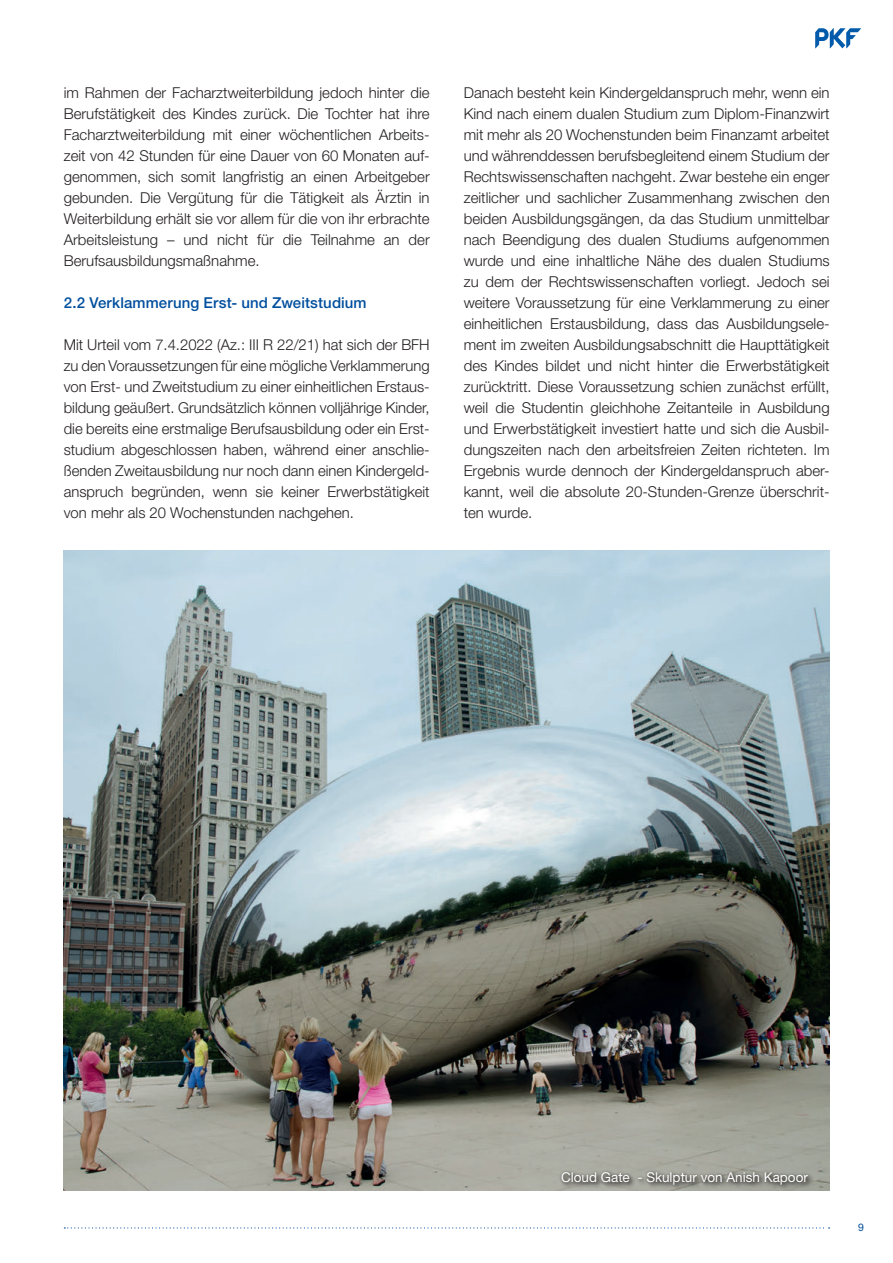
<style>
.page{position:relative;width:893px;height:1263px;background:#fff}
.page>*{position:absolute;margin:0;border:0;box-sizing:border-box;transform-origin:0 0}
.Copy_Fließtext{font:300 15px/21px "Helvetica Neue LT";color:#231f20;text-align:justify}
.Zwischentitel{font:500 15px "Helvetica Neue LT";letter-spacing:.01em;color:#014f9e}
.t1{font:13.5px "Helvetica Neue LT";color:#fff}
.t2{font:10.5px "Helvetica Neue LT";color:#014f9e}
</style>
<div class="page">
<img style="left:63px;top:551px;width:766px;height:640px">
<div style="left:560px;top:1171px;width:255px;height:21px;background:#a7a99f"></div>
<div style="left:558px;top:1169px;width:254px;height:19px;background:#231f20;opacity:.75"></div>
<svg style="left:815px;top:28px;width:46px;height:20px"></svg>
<svg style="left:64px;top:1227px;width:766px;height:1px"></svg>
<p class="Copy_Fließtext" style="left:64px;top:81px;width:367px">im Rahmen der Facharztweiterbildung jedoch hinter die Berufstätigkeit des Kindes zurück. Die Tochter hat ihre Facharztweiterbildung mit einer wöchentlichen Arbeits&shy;zeit von 42 Stunden für eine Dauer von 60 Monaten auf&shy;genommen, sich somit langfristig an einen Arbeitgeber gebunden. Die Vergütung für die Tätigkeit als Ärztin in Weiterbildung erhält sie vor allem für die von ihr erbrachte Arbeitsleistung – und nicht für die Teilnahme an der Berufsausbildungsmaßnahme.</p>
<p class="Zwischentitel" style="left:64px;top:293px;width:304px">2.2 Verklammerung Erst- und Zweitstudium</p>
<p class="Copy_Fließtext" style="left:64px;top:333px;width:367px">Mit Urteil vom 7.4.2022 (Az.: III R 22/21) hat sich der BFH zu den Voraussetzungen für eine mögliche Verklammerung von Erst- und Zweitstudium zu einer einheitlichen Erstaus&shy;bildung geäußert. Grundsätzlich können volljährige Kinder, die bereits eine erstmalige Berufsausbildung oder ein Erst&shy;studium abgeschlossen haben, während einer anschlie&shy;ßenden Zweitausbildung nur noch dann einen Kindergeld&shy;anspruch begründen, wenn sie keiner Erwerbstätigkeit von mehr als 20 Wochenstunden nachgehen.</p>
<p class="Copy_Fließtext" style="left:464px;top:81px;width:367px">Danach besteht kein Kindergeldanspruch mehr, wenn ein Kind nach einem dualen Studium zum Diplom-Finanzwirt mit mehr als 20 Wochenstunden beim Finanzamt arbeitet und währenddessen berufsbegleitend einem Studium der Rechtswissenschaften nachgeht. Zwar bestehe ein enger zeitlicher und sachlicher Zusammenhang zwischen den beiden Ausbildungsgängen, da das Studium unmittelbar nach Beendigung des dualen Studiums aufgenommen wurde und eine inhaltliche Nähe des dualen Studiums zu dem der Rechtswissenschaften vorliegt. Jedoch sei weitere Voraussetzung für eine Verklammerung zu einer einheitlichen Erstausbildung, dass das Ausbildungsele&shy;ment im zweiten Ausbildungsabschnitt die Haupttätigkeit des Kindes bildet und nicht hinter die Erwerbstätigkeit zurücktritt. Diese Voraussetzung schien zunächst erfüllt, weil die Studentin gleichhohe Zeitanteile in Ausbildung und Erwerbstätigkeit investiert hatte und sich die Ausbil&shy;dungszeiten nach den arbeitsfreien Zeiten richteten. Im Ergebnis wurde dennoch der Kindergeldanspruch aber&shy;kannt, weil die absolute 20-Stunden-Grenze überschrit&shy;ten wurde.</p>
<p class="t1" style="left:561px;top:1169px;width:248px">Cloud Gate - Skulptur von Anish Kapoor</p>
<p class="t2" style="left:858px;top:1221px;width:7px">9</p>
</div>
